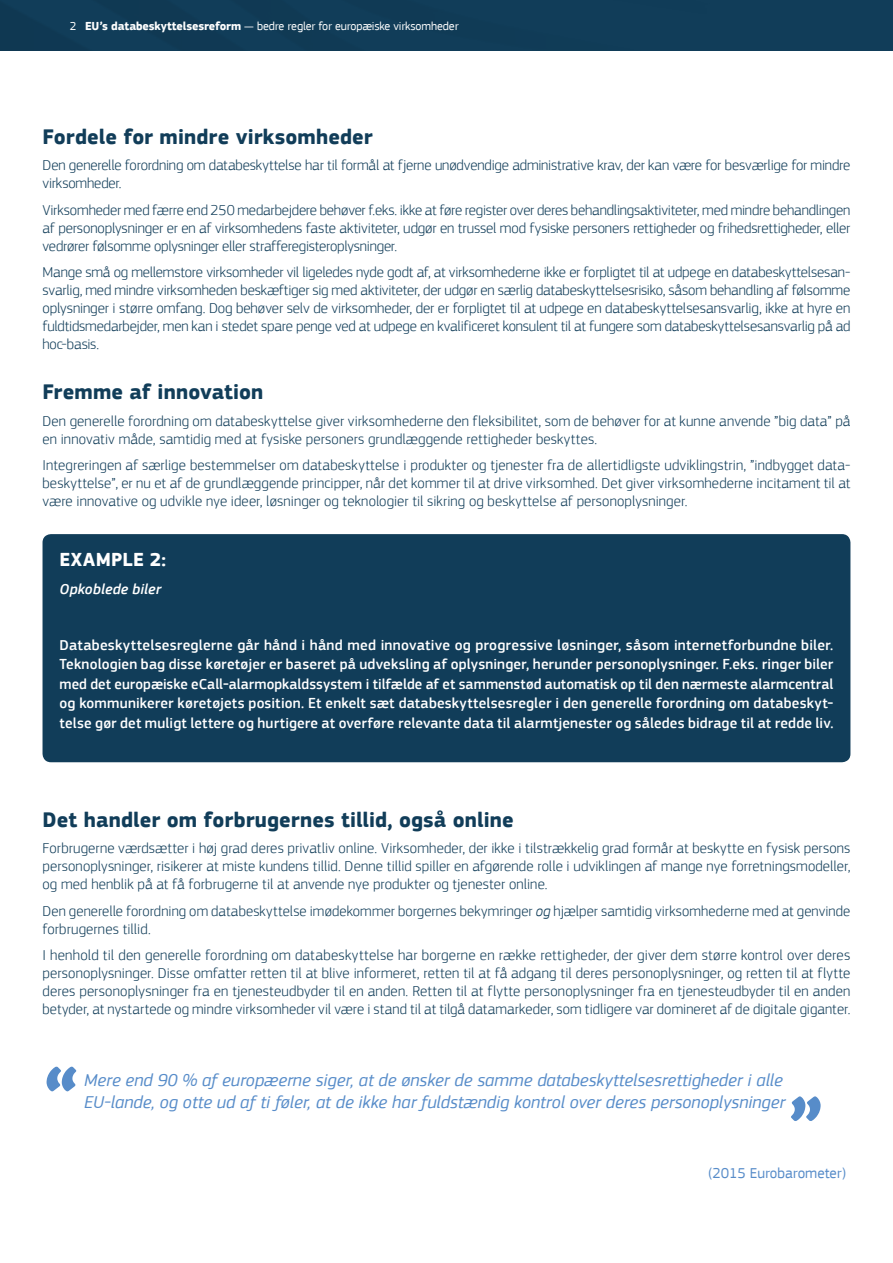
<style>
.page{position:relative;width:893px;height:1263px;background:#fff}
.page>*{position:absolute;margin:0;border:0;box-sizing:border-box;transform-origin:0 0}
.factsheet_-_graph_ti{font:700 79.35px "EC Square Sans Pro";color:#578cc9}
.factsheet_-_body_tex{font:700 21.75px "EC Square Sans Pro";letter-spacing:.005em;color:#113d59}
.factsheet_-_box_-_su{font:700 19.5px "EC Square Sans Pro";letter-spacing:.02em;color:#fff}
.factsheet_-_graph_ti-2{font:italic 18px "EC Square Sans Pro";color:#578cc9}
.factsheet_-_body_tex-2{font:300 15px/18px "EC Square Sans Pro";color:#113d59;text-align:justify}
.factsheet_-_box_-_bo{font:500 15px/19.5px "EC Square Sans Pro";letter-spacing:.01em;color:#fff;text-align:justify}
.factsheet_-_graph_ti-3{font:15px "EC Square Sans Pro";color:#578cc9}
.factsheet_-_box_-_bo-2{font:italic 500 15px "EC Square Sans Pro";letter-spacing:.01em;color:#fff}
.t1{font:12px "EC Square Sans Pro";letter-spacing:-.01em;color:#fff}
.s1{font-weight:700}
.s2{font-style:italic}
</style>
<div class="page">
<div style="left:0;top:0;width:893px;height:51px;background:#113d59"></div>
<div style="left:43px;top:534px;width:807px;height:228px;background:#113d59;border-radius:9px"></div>
<p class="t1" style="left:70px;top:19px;width:390px">2 <span class="s1">EU’s databeskyttelsesreform</span> — bedre regler for europæiske virksomheder</p>
<p class="factsheet_-_body_tex" style="left:43px;top:124px;width:332px">Fordele for mindre virksomheder</p>
<p class="factsheet_-_body_tex-2" style="left:43px;top:156px;width:809px">Den generelle forordning om databeskyttelse har til formål at fjerne unødvendige administrative krav, der kan være for besværlige for mindre virksomheder.</p>
<p class="factsheet_-_body_tex-2" style="left:43px;top:201px;width:809px">Virksomheder med færre end 250 medarbejdere behøver f.eks. ikke at føre register over deres behandlingsaktiviteter, med mindre behandlingen af personoplysninger er en af virksomhedens faste aktiviteter, udgør en trussel mod fysiske personers rettigheder og frihedsrettigheder, eller vedrører følsomme oplysninger eller strafferegisteroplysninger.</p>
<p class="factsheet_-_body_tex-2" style="left:43px;top:263px;width:809px">Mange små og mellemstore virksomheder vil ligeledes nyde godt af, at virksomhederne ikke er forpligtet til at udpege en databeskyttelsesan&shy;svarlig, med mindre virksomheden beskæftiger sig med aktiviteter, der udgør en særlig databeskyttelsesrisiko, såsom behandling af følsomme oplysninger i større omfang. Dog behøver selv de virksomheder, der er forpligtet til at udpege en databeskyttelsesansvarlig, ikke at hyre en fuldtidsmedarbejder, men kan i stedet spare penge ved at udpege en kvalificeret konsulent til at fungere som databeskyttelsesansvarlig på ad hoc-basis.</p>
<p class="factsheet_-_body_tex" style="left:43px;top:379px;width:222px">Fremme af innovation</p>
<p class="factsheet_-_body_tex-2" style="left:43px;top:412px;width:809px">Den generelle forordning om databeskyttelse giver virksomhederne den fleksibilitet, som de behøver for at kunne anvende ”big data” på en innovativ måde, samtidig med at fysiske personers grundlæggende rettigheder beskyttes.</p>
<p class="factsheet_-_body_tex-2" style="left:43px;top:456px;width:809px">Integreringen af særlige bestemmelser om databeskyttelse i produkter og tjenester fra de allertidligste udviklingstrin, ”indbygget data&shy;beskyttelse”, er nu et af de grundlæggende principper, når det kommer til at drive virksomhed. Det giver virksomhederne incitament til at være innovative og udvikle nye ideer, løsninger og teknologier til sikring og beskyttelse af personoplysninger.</p>
<p class="factsheet_-_box_-_su" style="left:60px;top:548px;width:108px">EXAMPLE 2:</p>
<p class="factsheet_-_box_-_bo-2" style="left:60px;top:580px;width:103px">Opkoblede biler</p>
<p class="factsheet_-_box_-_bo" style="left:60px;top:635px;width:775px">Databeskyttelsesreglerne går hånd i hånd med innovative og progressive løsninger, såsom internetforbundne biler.<br>Teknologien bag disse køretøjer er baseret på udveksling af oplysninger, herunder personoplysninger. F.eks. ringer biler med det europæiske eCall-alarmopkaldssystem i tilfælde af et sammenstød automatisk op til den nærmeste alarmcentral og kommunikerer køretøjets position. Et enkelt sæt databeskyttelsesregler i den generelle forordning om databeskyt&shy;telse gør det muligt lettere og hurtigere at overføre relevante data til alarmtjenester og således bidrage til at redde liv.</p>
<p class="factsheet_-_body_tex" style="left:43px;top:806px;width:473px">Det handler om forbrugernes tillid, også online</p>
<p class="factsheet_-_body_tex-2" style="left:43px;top:839px;width:809px">Forbrugerne værdsætter i høj grad deres privatliv online. Virksomheder, der ikke i tilstrækkelig grad formår at beskytte en fysisk persons personoplysninger, risikerer at miste kundens tillid. Denne tillid spiller en afgørende rolle i udviklingen af mange nye forretningsmodeller, og med henblik på at få forbrugerne til at anvende nye produkter og tjenester online.</p>
<p class="factsheet_-_body_tex-2" style="left:43px;top:901px;width:809px">Den generelle forordning om databeskyttelse imødekommer borgernes bekymringer <span class="s2">og</span> hjælper samtidig virksomhederne med at genvinde forbrugernes tillid.</p>
<p class="factsheet_-_body_tex-2" style="left:43px;top:946px;width:809px">I henhold til den generelle forordning om databeskyttelse har borgerne en række rettigheder, der giver dem større kontrol over deres personoplysninger. Disse omfatter retten til at blive informeret, retten til at få adgang til deres personoplysninger, og retten til at flytte deres personoplysninger fra en tjenesteudbyder til en anden. Retten til at flytte personoplysninger fra en tjenesteudbyder til en anden betyder, at nystartede og mindre virksomheder vil være i stand til at tilgå datamarkeder, som tidligere var domineret af de digitale giganter.</p>
<p class="factsheet_-_graph_ti" style="left:43px;top:1050px;width:39px">“</p>
<p class="factsheet_-_graph_ti-2" style="left:84px;top:1070px;width:700px">Mere end 90 % af europæerne siger, at de ønsker de samme databeskyttelsesrettigheder i alle</p>
<p class="factsheet_-_graph_ti-2" style="left:84px;top:1091px;width:703px">EU-lande, og otte ud af ti føler, at de ikke har fuldstændig kontrol over deres personoplysninger</p>
<p class="factsheet_-_graph_ti" style="left:787px;top:1079px;width:39px">”</p>
<p class="factsheet_-_graph_ti-3" style="left:708px;top:1164px;width:140px">(2015 Eurobarometer)</p>
</div>
